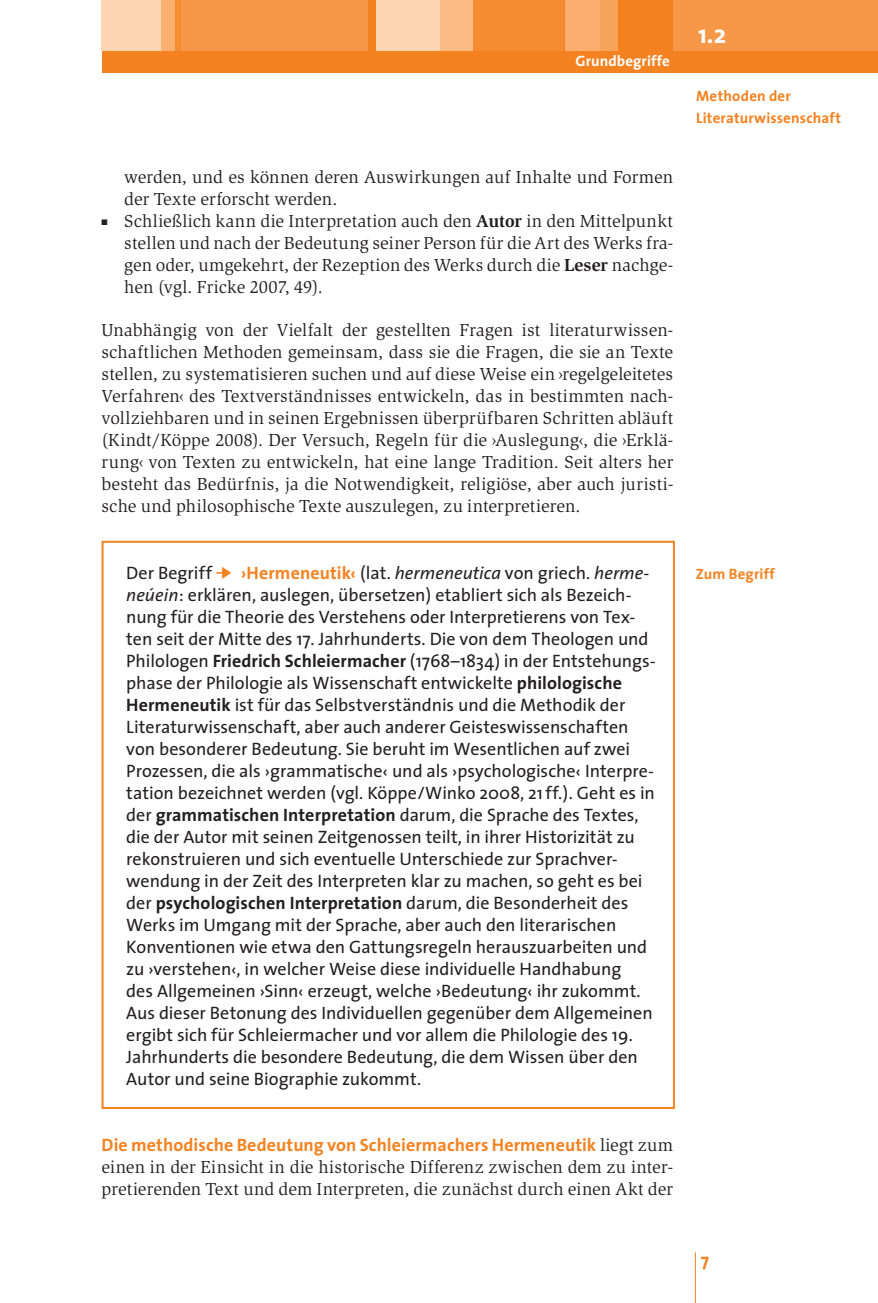
<style>
.page{position:relative;width:878px;height:1303px;background:#fff}
.page>*{position:absolute;margin:0;border:0;box-sizing:border-box;transform-origin:0 0}
.t1{font:700 26px "The Sans";color:#fff}
.t2{font:18px/22px "The Sans";color:#231f20}
.t3{font:18px/22px "Slimbach Itc T";letter-spacing:.005em;color:#231f20}
.t4{font:700 18px "The Sans";letter-spacing:.005em;color:#f58220}
.t5{font:700 15px/22px "The Sans";letter-spacing:.01em;color:#f58220}
.t6{font:700 15px "The Sans";letter-spacing:.005em;color:#fff}
.s1{font-weight:700}
.s2{color:#f58220}
.s3{font-weight:700;color:#f58220}
.s4{font-style:italic}
.s5{font-family:"Slimbach Itc T";font-weight:400;color:#231f20}
</style>
<div class="page">
<div style="left:102px;top:0;width:776px;height:73px;background:#f58220"></div>
<div style="left:673px;top:0;width:205px;height:51px;background:#f79848"></div>
<div style="left:599px;top:0;width:18px;height:51px;background:#f8a35c"></div>
<div style="left:473px;top:0;width:91px;height:51px;background:#f68c32"></div>
<div style="left:439px;top:0;width:34px;height:51px;background:#fbbb85"></div>
<div style="left:376px;top:0;width:63px;height:51px;background:#fdd5b1"></div>
<div style="left:180px;top:0;width:187px;height:51px;background:#f79848"></div>
<div style="left:102px;top:0;width:60px;height:51px;background:#fdd5b1"></div>
<div style="left:161px;top:0;width:15px;height:51px;background:#faaf71"></div>
<div style="left:176px;top:0;width:5px;height:51px;background:#f68c32"></div>
<div style="left:566px;top:0;width:34px;height:51px;background:#faaf71"></div>
<hr style="left:102px;top:541px;width:573px;height:2px;background:#f58220">
<hr style="left:102px;top:543px;width:2px;height:564px;background:#f58220">
<hr style="left:673px;top:543px;width:2px;height:564px;background:#f58220">
<hr style="left:102px;top:1107px;width:573px;height:2px;background:#f58220">
<hr style="left:695px;top:1252px;width:1px;height:51px;background:#f58220">
<p class="t6" style="left:575px;top:54px;width:96px">Grundbegriffe</p>
<p class="t3" style="left:124px;top:168px;width:550px">werden, und es können deren Auswirkungen auf Inhalte und Formen der Texte erforscht werden.</p>
<p class="t3" style="left:124px;top:212px;width:550px;text-align:justify;text-indent:-23px">■ Schließlich kann die Interpretation auch den <span class="s1">Autor</span> in den Mittelpunkt stellen und nach der Bedeutung seiner Person für die Art des Werks fra&shy;gen oder, umgekehrt, der Rezeption des Werks durch die <span class="s1">Leser</span> nachge&shy;hen (vgl. Fricke 2007, 49).</p>
<p class="t3" style="left:102px;top:321px;width:573px;text-align:justify">Unabhängig von der Vielfalt der gestellten Fragen ist literaturwissen&shy;schaftlichen Methoden gemeinsam, dass sie die Fragen, die sie an Texte stellen, zu systematisieren suchen und auf diese Weise ein ›regelgeleitetes Verfahren‹ des Textverständnisses entwickeln, das in bestimmten nach&shy;vollziehbaren und in seinen Ergebnissen überprüfbaren Schritten abläuft (Kindt/Köppe 2008). Der Versuch, Regeln für die ›Auslegung‹, die ›Erklä&shy;rung‹ von Texten zu entwickeln, hat eine lange Tradition. Seit alters her besteht das Bedürfnis, ja die Notwendigkeit, religiöse, aber auch juristi&shy;sche und philosophische Texte auszulegen, zu interpretieren.</p>
<p class="t2" style="left:126px;top:564px;width:531px">Der Begriff <span class="s2">➔</span> <span class="s3">›Hermeneutik‹</span> (lat. <span class="s4">hermeneutica</span> von griech. <span class="s4">herme&shy;neúein</span>: erklären, auslegen, übersetzen) etabliert sich als Bezeich&shy;nung für die Theorie des Verstehens oder Interpretierens von Tex&shy;ten seit der Mitte des 17. Jahrhunderts. Die von dem Theologen und Philologen <span class="s1">Friedrich Schleiermacher</span> (1768–1834) in der Entstehungs&shy;phase der Philologie als Wissenschaft entwickelte <span class="s1">philologische Hermeneutik</span> ist für das Selbstverständnis und die Methodik der Literaturwissenschaft, aber auch anderer Geisteswissenschaften von besonderer Bedeutung. Sie beruht im Wesentlichen auf zwei Prozessen, die als ›grammatische‹ und als ›psychologische‹ Interpre&shy;tation bezeichnet werden (vgl. Köppe/Winko 2008, 21 ff.). Geht es in der <span class="s1">grammatischen Interpretation</span> darum, die Sprache des Textes, die der Autor mit seinen Zeitgenossen teilt, in ihrer Historizität zu rekonstruieren und sich eventuelle Unterschiede zur Sprachver&shy;wendung in der Zeit des Interpreten klar zu machen, so geht es bei der <span class="s1">psychologischen Interpretation</span> darum, die Besonderheit des Werks im Umgang mit der Sprache, aber auch den literarischen Konventionen wie etwa den Gattungsregeln herauszuarbeiten und zu ›verstehen‹, in welcher Weise diese individuelle Handhabung<br>des Allgemeinen ›Sinn‹ erzeugt, welche ›Bedeutung‹ ihr zukommt.<br>Aus dieser Betonung des Individuellen gegenüber dem Allgemeinen ergibt sich für Schleiermacher und vor allem die Philologie des 19.<br>Jahrhunderts die besondere Bedeutung, die dem Wissen über den Autor und seine Biographie zukommt.</p>
<p class="t4" style="left:102px;top:1137px;width:573px">Die methodische Bedeutung von Schleiermachers Hermeneutik <span class="s5">liegt zum</span></p>
<p class="t3" style="left:102px;top:1157px;width:573px">einen in der Einsicht in die historische Differenz zwischen dem zu inter&shy;pretierenden Text und dem Interpreten, die zunächst durch einen Akt der</p>
<h1 class="t1" style="left:698px;top:24px;width:30px">1.2</h1>
<p class="t5" style="left:696px;top:86px;width:146px">Methoden der<br>Literaturwissenschaft</p>
<p class="t5" style="left:696px;top:565px;width:80px">Zum Begriff</p>
<p class="t4" style="left:701px;top:1252px;width:10px">7</p>
</div>
